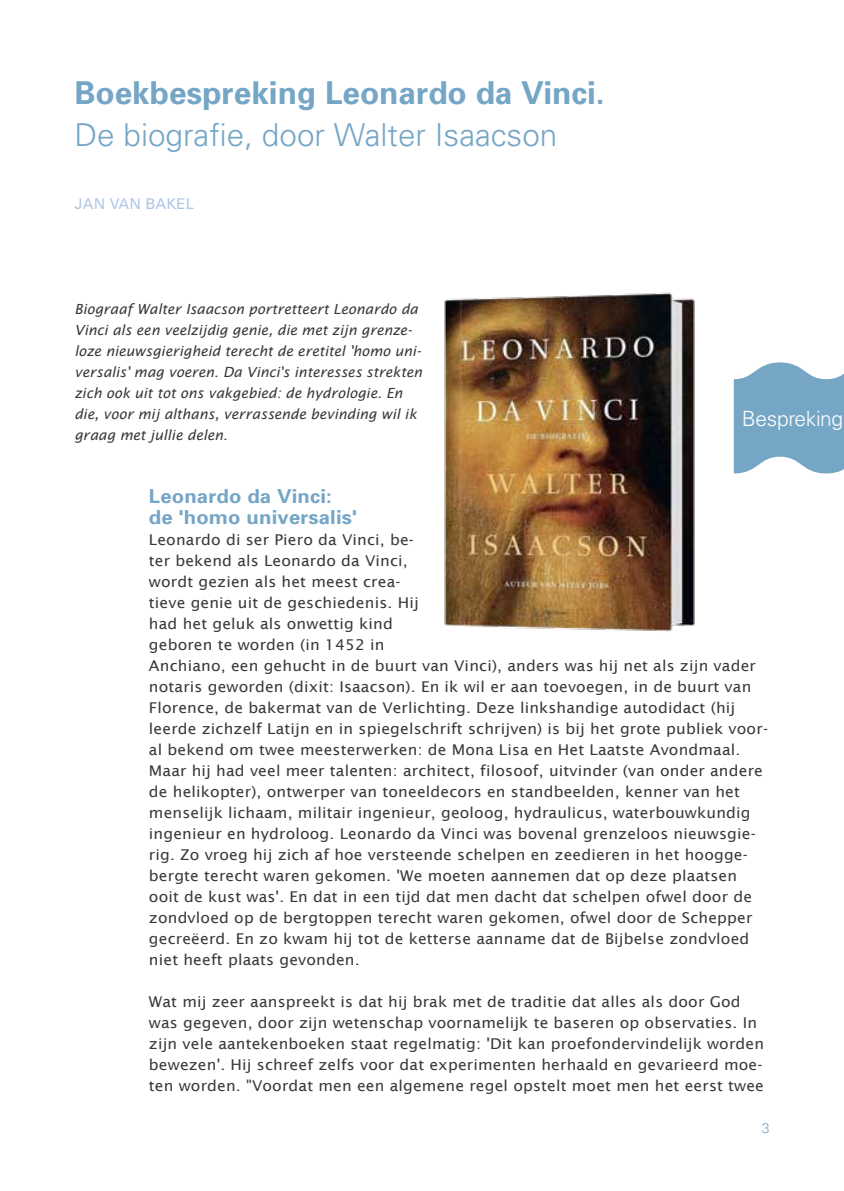
<style>
.page{position:relative;width:844px;height:1191px;background:#fff}
.page>*{position:absolute;margin:0;border:0;box-sizing:border-box;transform-origin:0 0}
.t1{font:700 31.5px "Univers";color:#75a6c6}
.t2{font:300 31.5px "Univers";color:#75a6c6}
.t3{font:300 21px "Univers";letter-spacing:-.02em;color:#fff}
.t4{font:700 19.25px/21px "Univers";letter-spacing:.01em;color:#75a6c6;scale:1.05 1}
.t5{font:14.88px/21px "Lucida Sans";letter-spacing:.01em;color:#393939;scale:1.05 1}
.t6{font:14.88px "Univers";letter-spacing:.01em;color:#b0c7e7}
.t7{font:italic 14px/21px "Lucida Sans";color:#393939}
.t8{font:300 14px "Univers";color:#75a6c6}
</style>
<div class="page">
<svg style="left:733px;top:362px;width:110px;height:111px;background:#89b3ce"></svg>
<img style="left:444px;top:292px;width:251px;height:340px">
<h1 class="t1" style="left:74px;top:73px;width:531px">Boekbespreking Leonardo da Vinci.</h1>
<h1 class="t2" style="left:74px;top:116px;width:484px">De biografie, door Walter Isaacson</h1>
<p class="t6" style="left:74px;top:194px;width:121px">JAN VAN BAKEL</p>
<p class="t7" style="left:74px;top:298px;width:349px">Biograaf Walter Isaacson portretteert Leonardo da Vinci als een veelzijdig genie, die met zijn grenze&shy;loze nieuwsgierigheid terecht de eretitel 'homo uni&shy;versalis' mag voeren. Da Vinci's interesses strekten zich ook uit tot ons vakgebied: de hydrologie. En die, voor mij althans, verrassende bevinding wil ik graag met jullie delen.</p>
<h2 class="t3" style="left:741px;top:406px;width:103px">Bespreking</h2>
<p class="t4" style="left:149px;top:485px;width:200px">Leonardo da Vinci: de 'homo universalis'</p>
<p class="t5" style="left:149px;top:529px;width:591px">Leonardo di ser Piero da Vinci, be-<br>ter bekend als Leonardo da Vinci,<br>wordt gezien als het meest crea-<br>tieve genie uit de geschiedenis. Hij<br>had het geluk als onwettig kind<br>geboren te worden (in 1452 in<br>Anchiano, een gehucht in de buurt van Vinci), anders was hij net als zijn vader notaris geworden (dixit: Isaacson). En ik wil er aan toevoegen, in de buurt van Florence, de bakermat van de Verlichting. Deze linkshandige autodidact (hij leerde zichzelf Latijn en in spiegelschrift schrijven) is bij het grote publiek voor&shy;al bekend om twee meesterwerken: de Mona Lisa en Het Laatste Avondmaal.<br>Maar hij had veel meer talenten: architect, filosoof, uitvinder (van onder andere de helikopter), ontwerper van toneeldecors en standbeelden, kenner van het menselijk lichaam, militair ingenieur, geoloog, hydraulicus, waterbouwkundig ingenieur en hydroloog. Leonardo da Vinci was bovenal grenzeloos nieuwsgie&shy;rig. Zo vroeg hij zich af hoe versteende schelpen en zeedieren in het hoogge&shy;bergte terecht waren gekomen. 'We moeten aannemen dat op deze plaatsen ooit de kust was'. En dat in een tijd dat men dacht dat schelpen ofwel door de zondvloed op de bergtoppen terecht waren gekomen, ofwel door de Schepper gecreëerd. En zo kwam hij tot de ketterse aanname dat de Bijbelse zondvloed niet heeft plaats gevonden.</p>
<p class="t5" style="left:149px;top:991px;width:587px">Wat mij zeer aanspreekt is dat hij brak met de traditie dat alles als door God was gegeven, door zijn wetenschap voornamelijk te baseren op observaties. In zijn vele aantekenboeken staat regelmatig: 'Dit kan proefondervindelijk worden bewezen'. Hij schreef zelfs voor dat experimenten herhaald en gevarieerd moe&shy;ten worden. "Voordat men een algemene regel opstelt moet men het eerst twee</p>
<p class="t8" style="left:761px;top:1120px;width:9px">3</p>
</div>
